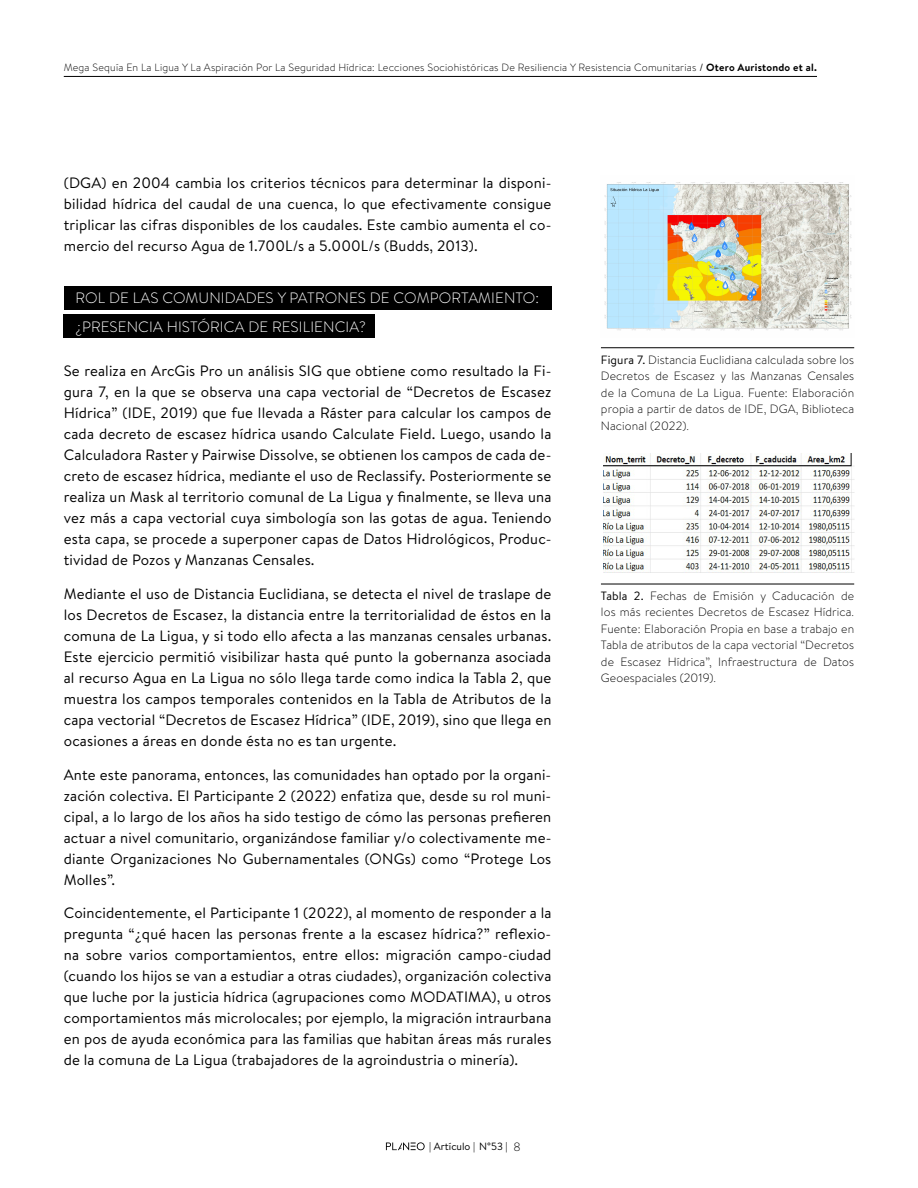
<style>
.page{position:relative;width:918px;height:1188px;background:#fff}
.page>*{position:absolute;margin:0;border:0;box-sizing:border-box;transform-origin:0 0}
.t1{font:15px/21px "Brandon Text";letter-spacing:.01em;color:#000;text-align:justify}
.t2{font:300 15px/28.5px "Brandon Text";letter-spacing:.01em;color:#fff}
.t3{font:300 12px/16.5px "Brandon Text";letter-spacing:.01em;color:#000;text-align:justify}
.t4{font:300 10.5px "Brandon Text";letter-spacing:.02em;color:#000}
.t5{font:10.5px "Brandon Text";color:#000}
.s1{font-weight:400}
.s2{font-weight:700}
.s3{font-weight:300;font-size:12px}
</style>
<div class="page">
<hr style="left:64px;top:76px;width:753px;height:1px;background:#000">
<svg style="left:386px;top:1142px;width:39px;height:8px"></svg>
<img style="left:604px;top:182px;width:248px;height:149px">
<img style="left:604px;top:453px;width:250px;height:119px">
<hr style="left:601px;top:347px;width:253px;height:1px;background:#000">
<hr style="left:601px;top:584px;width:253px;height:1px;background:#000">
<div style="left:64px;top:287px;width:487px;height:23px;background:#000"></div>
<div style="left:64px;top:314px;width:311px;height:24px;background:#000"></div>
<p class="t4" style="left:64px;top:60px;width:755px">Mega Sequía En La Ligua Y La Aspiración Por La Seguridad Hídrica: Lecciones Sociohistóricas De Resiliencia Y Resistencia Comunitarias <span class="s1">/</span> <span class="s2">Otero Auristondo et al.</span></p>
<p class="t1" style="left:64px;top:172px;width:489px">(DGA) en 2004 cambia los criterios técnicos para determinar la disponi&shy;bilidad hídrica del caudal de una cuenca, lo que efectivamente consigue triplicar las cifras disponibles de los caudales. Este cambio aumenta el co&shy;mercio del recurso Agua de 1.700L/s a 5.000L/s (Budds, 2013).</p>
<p class="t2" style="left:75px;top:283px;width:465px">ROL DE LAS COMUNIDADES Y PATRONES DE COMPORTAMIENTO: ¿PRESENCIA HISTÓRICA DE RESILIENCIA?</p>
<p class="t1" style="left:64px;top:360px;width:489px">Se realiza en ArcGis Pro un análisis SIG que obtiene como resultado la Fi&shy;gura 7, en la que se observa una capa vectorial de “Decretos de Escasez Hídrica” (IDE, 2019) que fue llevada a Ráster para calcular los campos de cada decreto de escasez hídrica usando Calculate Field. Luego, usando la Calculadora Raster y Pairwise Dissolve, se obtienen los campos de cada de&shy;creto de escasez hídrica, mediante el uso de Reclassify. Posteriormente se realiza un Mask al territorio comunal de La Ligua y finalmente, se lleva una vez más a capa vectorial cuya simbología son las gotas de agua. Teniendo esta capa, se procede a superponer capas de Datos Hidrológicos, Produc&shy;tividad de Pozos y Manzanas Censales.</p>
<p class="t1" style="left:64px;top:583px;width:489px">Mediante el uso de Distancia Euclidiana, se detecta el nivel de traslape de los Decretos de Escasez, la distancia entre la territorialidad de éstos en la comuna de La Ligua, y si todo ello afecta a las manzanas censales urbanas.<br>Este ejercicio permitió visibilizar hasta qué punto la gobernanza asociada al recurso Agua en La Ligua no sólo llega tarde como indica la Tabla 2, que muestra los campos temporales contenidos en la Tabla de Atributos de la capa vectorial “Decretos de Escasez Hídrica” (IDE, 2019), sino que llega en ocasiones a áreas en donde ésta no es tan urgente.</p>
<p class="t1" style="left:64px;top:764px;width:489px">Ante este panorama, entonces, las comunidades han optado por la organi&shy;zación colectiva. El Participante 2 (2022) enfatiza que, desde su rol muni&shy;cipal, a lo largo de los años ha sido testigo de cómo las personas prefieren actuar a nivel comunitario, organizándose familiar y/o colectivamente me&shy;diante Organizaciones No Gubernamentales (ONGs) como “Protege Los Molles”.</p>
<p class="t1" style="left:64px;top:902px;width:489px">Coincidentemente, el Participante 1 (2022), al momento de responder a la pregunta “¿qué hacen las personas frente a la escasez hídrica?” reflexio&shy;na sobre varios comportamientos, entre ellos: migración campo-ciudad (cuando los hijos se van a estudiar a otras ciudades), organización colectiva que luche por la justicia hídrica (agrupaciones como MODATIMA), u otros comportamientos más microlocales; por ejemplo, la migración intraurbana en pos de ayuda económica para las familias que habitan áreas más rurales de la comuna de La Ligua (trabajadores de la agroindustria o minería).</p>
<p class="t5" style="left:429px;top:1139px;width:93px">| Artículo | N°53 | <span class="s3">8</span></p>
<p class="t3" style="left:601px;top:351px;width:255px"><span class="s1">Figura 7.</span> Distancia Euclidiana calculada sobre los Decretos de Escasez y las Manzanas Censales de la Comuna de La Ligua. Fuente: Elaboración propia a partir de datos de IDE, DGA, Biblioteca Nacional (2022).</p>
<p class="t3" style="left:601px;top:587px;width:255px"><span class="s1">Tabla 2.</span> Fechas de Emisión y Caducación de los más recientes Decretos de Escasez Hídrica.<br>Fuente: Elaboración Propia en base a trabajo en Tabla de atributos de la capa vectorial “Decretos de Escasez Hídrica”, Infraestructura de Datos Geoespaciales (2019).</p>
</div>
